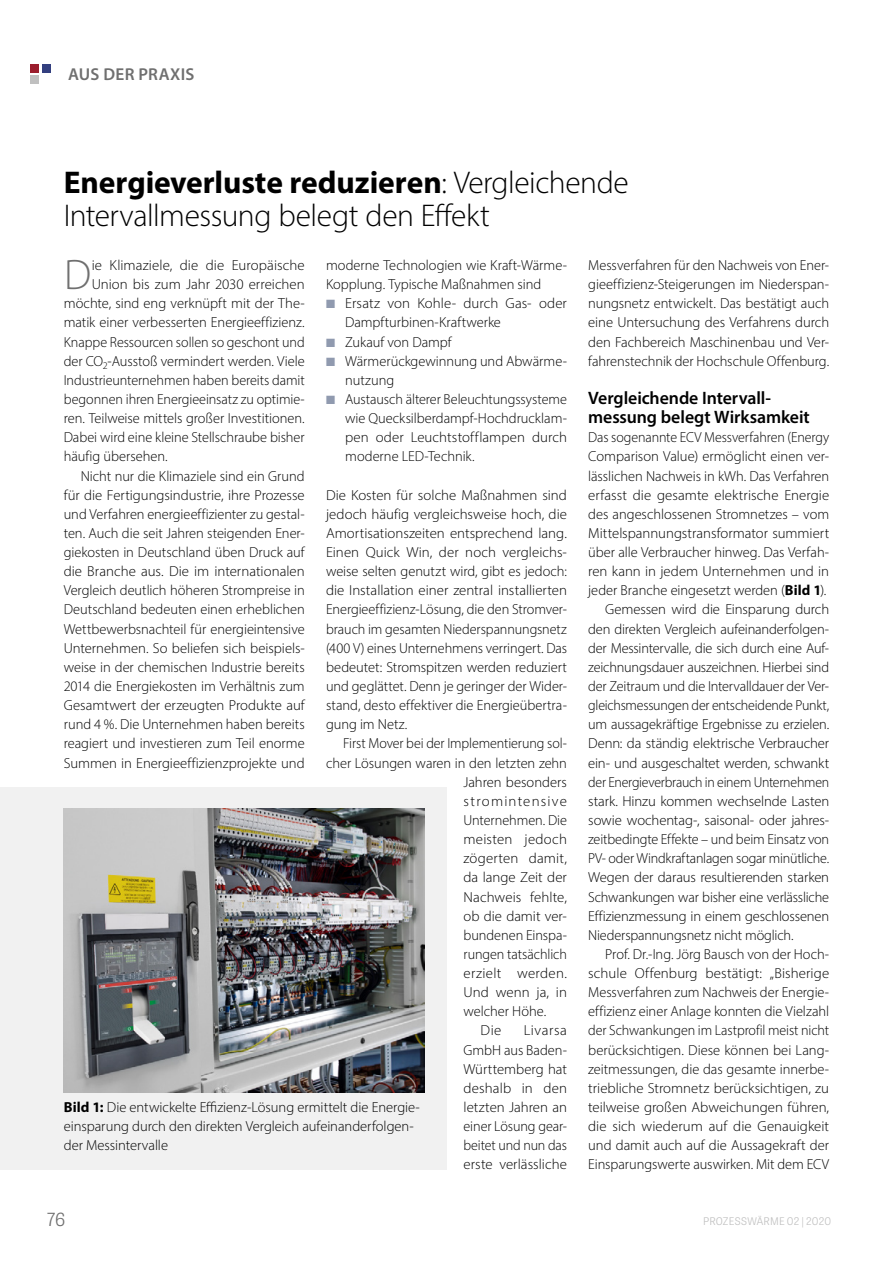
<style>
.page{position:relative;width:893px;height:1263px;background:#fff}
.page>*{position:absolute;margin:0;border:0;box-sizing:border-box;transform-origin:0 0}
.T_Fliesstext_Initial{font:300 42.9px "Myriad Pro";color:#6f6f6f}
.T_HL_Nachrichten{font:300 31.5px/33px "Myriad Pro";letter-spacing:-.015em;color:#000}
.T_Subline_1{font:600 18px/19.2px "Myriad Pro";letter-spacing:-.005em;color:#000}
.t1{font:300 18px "Tablet Gothic";color:#6f6f6f}
.t2{font:600 17.25px "Myriad Pro";letter-spacing:.015em;color:#6f6f6f}
.T_Fliesstext_Einzug{font:300 14.55px/19.2px "Myriad Pro";color:#000;text-align:justify}
.T_Fliesstext{font:300 14.55px/19.2px "Myriad Pro";color:#000;text-align:justify}
.T_Fliesstext_Initial-2{font:300 14.55px "Myriad Pro";letter-spacing:-.005em;color:#000}
.T_Fliesstext-2{font:300 14.55px/19.2px "Myriad Pro";color:#000;text-align:justify;scale:.96 1}
.T_Bildunterschrift{font:300 14.55px/19.2px "Myriad Pro";letter-spacing:-.005em;color:#000}
.T_Fliesstext_Einzug-2{font:300 14.55px "Myriad Pro";color:#000;scale:.96 1}
.T_Fliesstext_Einzug-3{font:300 14.55px "Myriad Pro";letter-spacing:.08em;color:#000}
.T_Fliesstext_Einzug-4{font:300 14.55px "Myriad Pro";letter-spacing:.02em;color:#000}
.t3{font:300 10.5px "Tablet Gothic";letter-spacing:.02em;color:#c0c0c0}
.s1{font-weight:700}
.s2{color:#909aaf}
</style>
<div class="page">
<div style="left:30px;top:64px;width:9px;height:8px;background:#9b1d2d"></div>
<div style="left:30px;top:76px;width:9px;height:8px;background:#c0c0c0"></div>
<div style="left:42px;top:64px;width:9px;height:8px;background:#333f7f"></div>
<div style="left:0;top:787px;width:446px;height:382px;background:#f1f1f1"></div>
<img style="left:64px;top:808px;width:361px;height:285px">
<p class="t2" style="left:68px;top:63px;width:128px">AUS DER PRAXIS</p>
<p class="T_HL_Nachrichten" style="left:64px;top:166px;width:566px"><span class="s1">Energieverluste reduzieren</span>: Vergleichende<br>Intervallmessung belegt den Effekt</p>
<p class="T_Fliesstext_Initial" style="left:64px;top:249px;width:29px">D</p>
<p class="T_Fliesstext_Initial-2" style="left:92px;top:256px;width:215px">ie Klimaziele, die die Europäische</p>
<p class="T_Fliesstext_Einzug" style="left:326px;top:255px;width:242px">moderne Technologien wie Kraft-Wärme-<br>Kopplung. Typische Maßnahmen sind</p>
<p class="T_Fliesstext_Einzug" style="left:345px;top:294px;width:223px;text-indent:-19px"><span class="s2">■</span> Ersatz von Kohle- durch Gas- oder<br>Dampfturbinen-Kraftwerke</p>
<p class="T_Fliesstext_Einzug" style="left:326px;top:332px;width:127px"><span class="s2">■</span> Zukauf von Dampf</p>
<p class="T_Fliesstext_Einzug" style="left:345px;top:351px;width:223px;text-indent:-19px"><span class="s2">■</span> Wärmerückgewinnung und Abwärme&shy;nutzung</p>
<p class="T_Fliesstext_Einzug" style="left:345px;top:389px;width:223px;text-indent:-19px"><span class="s2">■</span> Austausch älterer Beleuchtungssysteme wie Quecksilberdampf-Hochdrucklam&shy;pen oder Leuchtstofflampen durch moderne LED-Technik.</p>
<p class="T_Fliesstext" style="left:326px;top:485px;width:242px">Die Kosten für solche Maßnahmen sind jedoch häufig vergleichsweise hoch, die Amortisationszeiten entsprechend lang.<br>Einen Quick Win, der noch vergleichs&shy;weise selten genutzt wird, gibt es jedoch: die Installation einer zentral installierten Energieeffizienz-Lösung, die den Stromver&shy;brauch im gesamten Niederspannungsnetz (400 V) eines Unternehmens verringert. Das bedeutet: Stromspitzen werden reduziert und geglättet. Denn je geringer der Wider&shy;stand, desto effektiver die Energieübertra&shy;gung im Netz.</p>
<p class="T_Fliesstext_Einzug-2" style="left:343px;top:735px;width:235px">First Mover bei der Implementierung sol-</p>
<p class="T_Fliesstext_Einzug" style="left:326px;top:753px;width:242px">cher Lösungen waren in den letzten zehn</p>
<p class="T_Fliesstext_Einzug" style="left:463px;top:772px;width:105px">Jahren besonders</p>
<p class="T_Fliesstext_Einzug-3" style="left:463px;top:792px;width:105px">stromintensive</p>
<p class="T_Fliesstext_Einzug" style="left:463px;top:810px;width:105px">Unternehmen. Die</p>
<p class="T_Fliesstext_Einzug" style="left:463px;top:829px;width:105px">meisten jedoch</p>
<p class="T_Fliesstext_Einzug" style="left:463px;top:849px;width:105px">zögerten damit,</p>
<p class="T_Fliesstext_Einzug" style="left:463px;top:868px;width:105px">da lange Zeit der</p>
<p class="T_Fliesstext_Einzug" style="left:463px;top:887px;width:105px">Nachweis fehlte,</p>
<p class="T_Fliesstext_Einzug" style="left:463px;top:906px;width:105px">ob die damit ver-</p>
<p class="T_Fliesstext_Einzug" style="left:463px;top:925px;width:105px">bundenen Einspa-</p>
<p class="T_Fliesstext_Einzug" style="left:463px;top:944px;width:105px">rungen tatsächlich</p>
<p class="T_Fliesstext_Einzug-4" style="left:463px;top:964px;width:105px">erzielt werden.</p>
<p class="T_Fliesstext_Einzug" style="left:463px;top:983px;width:105px">Und wenn ja, in</p>
<p class="T_Fliesstext_Einzug" style="left:463px;top:1002px;width:84px">welcher Höhe.</p>
<p class="T_Fliesstext_Einzug" style="left:480px;top:1021px;width:22px">Die</p>
<p class="T_Fliesstext_Einzug" style="left:588px;top:255px;width:242px">Messverfahren für den Nachweis von Ener&shy;gieeffizienz-Steigerungen im Niederspan&shy;nungsnetz entwickelt. Das bestätigt auch eine Untersuchung des Verfahrens durch den Fachbereich Maschinenbau und Ver&shy;fahrenstechnik der Hochschule Offenburg.</p>
<p class="T_Subline_1" style="left:588px;top:388px;width:223px">Vergleichende Intervall&shy;messung belegt Wirksamkeit</p>
<p class="T_Fliesstext-2" style="left:588px;top:428px;width:253px">Das sogenannte ECV Messverfahren (Energy Comparison Value) ermöglicht einen ver&shy;lässlichen Nachweis in kWh. Das Verfahren erfasst die gesamte elektrische Energie des angeschlossenen Stromnetzes – vom Mittelspannungstransformator summiert über alle Verbraucher hinweg. Das Verfah&shy;ren kann in jedem Unternehmen und in jeder Branche eingesetzt werden (<span class="s1">Bild 1</span>).</p>
<p class="T_Fliesstext_Einzug" style="left:588px;top:600px;width:242px;text-indent:17px">Gemessen wird die Einsparung durch den direkten Vergleich aufeinanderfolgen&shy;der Messintervalle, die sich durch eine Auf&shy;zeichnungsdauer auszeichnen. Hierbei sind der Zeitraum und die Intervalldauer der Ver&shy;gleichsmessungen der entscheidende Punkt, um aussagekräftige Ergebnisse zu erzielen.<br>Denn: da ständig elektrische Verbraucher ein- und ausgeschaltet werden, schwankt der Energieverbrauch in einem Unternehmen stark. Hinzu kommen wechselnde Lasten sowie wochentag-, saisonal- oder jahres&shy;zeitbedingte Effekte – und beim Einsatz von PV- oder Windkraftanlagen sogar minütliche.<br>Wegen der daraus resultierenden starken Schwankungen war bisher eine verlässliche Effizienzmessung in einem geschlossenen Niederspannungsnetz nicht möglich.</p>
<p class="T_Fliesstext_Einzug" style="left:588px;top:944px;width:242px;text-indent:17px">Prof. Dr.-Ing. Jörg Bausch von der Hoch&shy;schule Offenburg bestätigt: „Bisherige Messverfahren zum Nachweis der Energie&shy;effizienz einer Anlage konnten die Vielzahl der Schwankungen im Lastprofil meist nicht berücksichtigen. Diese können bei Lang&shy;zeitmessungen, die das gesamte innerbe&shy;triebliche Stromnetz berücksichtigen, zu teilweise großen Abweichungen führen, die sich wiederum auf die Genauigkeit und damit auch auf die Aussagekraft der Einsparungswerte auswirken. Mit dem ECV</p>
<p class="T_Fliesstext_Initial-2" style="left:92px;top:276px;width:215px">Union bis zum Jahr 2030 erreichen</p>
<p class="T_Fliesstext_Initial-2" style="left:64px;top:295px;width:242px">möchte, sind eng verknüpft mit der The-</p>
<p class="T_Fliesstext_Initial-2" style="left:64px;top:314px;width:242px">matik einer verbesserten Energieeffizienz.</p>
<p class="T_Fliesstext_Initial-2" style="left:64px;top:333px;width:242px">Knappe Ressourcen sollen so geschont und</p>
<p class="T_Fliesstext_Initial-2" style="left:64px;top:352px;width:242px">der CO<sub>2</sub>-Ausstoß vermindert werden. Viele</p>
<p class="T_Fliesstext_Initial-2" style="left:64px;top:371px;width:242px">Industrieunternehmen haben bereits damit</p>
<p class="T_Fliesstext_Initial-2" style="left:64px;top:390px;width:242px">begonnen ihren Energieeinsatz zu optimie-</p>
<p class="T_Fliesstext_Initial-2" style="left:64px;top:409px;width:242px">ren. Teilweise mittels großer Investitionen.</p>
<p class="T_Fliesstext_Initial-2" style="left:64px;top:429px;width:242px">Dabei wird eine kleine Stellschraube bisher</p>
<p class="T_Fliesstext_Initial-2" style="left:64px;top:448px;width:105px">häufig übersehen.</p>
<p class="T_Fliesstext_Einzug" style="left:64px;top:466px;width:242px;text-indent:17px">Nicht nur die Klimaziele sind ein Grund für die Fertigungsindustrie, ihre Prozesse und Verfahren energieeffizienter zu gestal&shy;ten. Auch die seit Jahren steigenden Ener&shy;giekosten in Deutschland üben Druck auf die Branche aus. Die im internationalen Vergleich deutlich höheren Strompreise in Deutschland bedeuten einen erheblichen Wettbewerbsnachteil für energieintensive Unternehmen. So beliefen sich beispiels&shy;weise in der chemischen Industrie bereits 2014 die Energiekosten im Verhältnis zum Gesamtwert der erzeugten Produkte auf rund 4 %. Die Unternehmen haben bereits reagiert und investieren zum Teil enorme Summen in Energieeffizienzprojekte und</p>
<p class="T_Fliesstext_Einzug" style="left:463px;top:1021px;width:105px;text-indent:60px">Livarsa GmbH aus Baden-Württemberg hat deshalb in den letzten Jahren an einer Lösung gear&shy;beitet und nun das erste verlässliche</p>
<p class="T_Bildunterschrift" style="left:64px;top:1097px;width:358px"><span class="s1">Bild 1:</span> Die entwickelte Effizienz-Lösung ermittelt die Energie&shy;einsparung durch den direkten Vergleich aufeinanderfolgen&shy;der Messintervalle</p>
<p class="t1" style="left:47px;top:1207px;width:20px">76</p>
<p class="t3" style="left:703px;top:1214px;width:130px">PROZESSWÄRME 02 | 2020</p>
</div>
